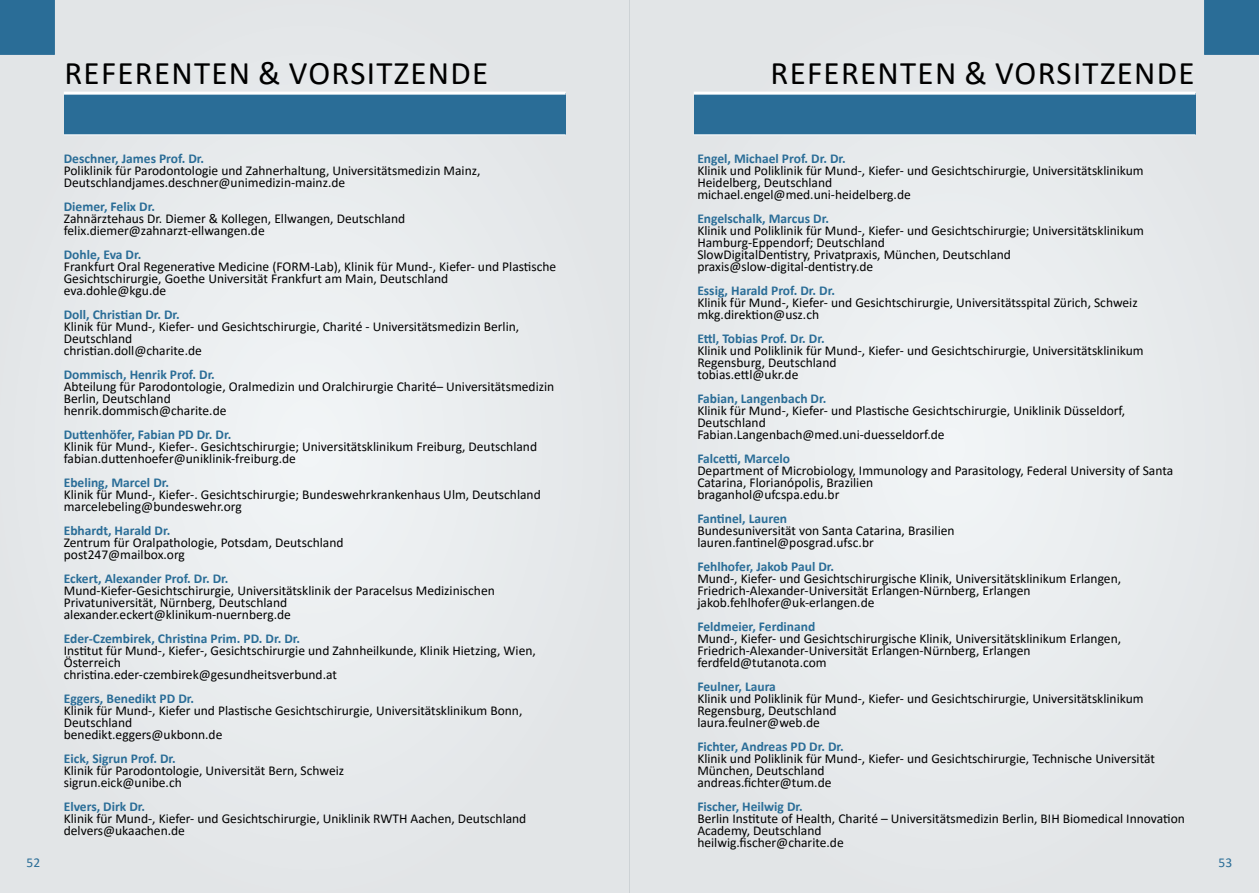
<style>
.page{position:relative;width:1259px;height:893px;background:#fff}
.page>*{position:absolute;margin:0;border:0;box-sizing:border-box;transform-origin:0 0}
.t1{font:33px "Calibri";letter-spacing:.04em;color:#000}
.t2{font:13.5px/12px "Calibri";color:#000}
.t3{font:700 13.5px "Calibri";color:#2a6d97}
.t4{font:13.5px "Calibri";color:#2a6d97}
</style>
<div class="page">
<div style="left:629px;top:0;width:630px;height:893px;background:#e6e9eb"></div>
<div style="left:1204px;top:0;width:55px;height:55px;background:#2a6d97"></div>
<div style="left:0;top:0;width:629px;height:893px;background:#e6e9eb"></div>
<div style="left:0;top:0;width:55px;height:55px;background:#2a6d97"></div>
<div style="left:64px;top:93px;width:502px;height:42px;background:#2a6d97"></div>
<hr style="left:64px;top:92px;width:502px;height:3px;background:#fff">
<hr style="left:64px;top:135px;width:502px;height:1px;background:#fff">
<div style="left:693px;top:93px;width:502px;height:42px;background:#2a6d97"></div>
<hr style="left:693px;top:92px;width:502px;height:3px;background:#fff">
<hr style="left:693px;top:135px;width:502px;height:1px;background:#fff">
<h1 class="t1" style="left:64px;top:50px;width:425px">REFERENTEN &amp; VORSITZENDE</h1>
<h1 class="t1" style="left:770px;top:50px;width:425px">REFERENTEN &amp; VORSITZENDE</h1>
<p class="t3" style="left:64px;top:149px;width:142px">Deschner, James Prof. Dr.</p>
<p class="t2" style="left:64px;top:164px;width:418px">Poliklinik für Parodontologie und Zahnerhaltung, Universitätsmedizin Mainz,<br>Deutschlandjames.deschner@unimedizin-mainz.de</p>
<p class="t3" style="left:64px;top:197px;width:93px">Diemer, Felix Dr.</p>
<p class="t2" style="left:64px;top:212px;width:343px">Zahnärztehaus Dr. Diemer &amp; Kollegen, Ellwangen, Deutschland felix.diemer@zahnarzt-ellwangen.de</p>
<p class="t3" style="left:64px;top:245px;width:79px">Dohle, Eva Dr.</p>
<p class="t2" style="left:64px;top:260px;width:494px">Frankfurt Oral Regenerative Medicine (FORM-Lab), Klinik für Mund-, Kiefer- und Plastische<br>Gesichtschirurgie, Goethe Universität Frankfurt am Main, Deutschland<br>eva.dohle@kgu.de</p>
<p class="t3" style="left:64px;top:305px;width:118px">Doll, Christian Dr. Dr.</p>
<p class="t2" style="left:64px;top:320px;width:457px">Klinik für Mund-, Kiefer- und Gesichtschirurgie, Charité - Universitätsmedizin Berlin,<br>Deutschland<br>christian.doll@charite.de</p>
<p class="t3" style="left:64px;top:365px;width:153px">Dommisch, Henrik Prof. Dr.</p>
<p class="t2" style="left:64px;top:380px;width:492px">Abteilung für Parodontologie, Oralmedizin und Oralchirurgie Charité– Universitätsmedizin<br>Berlin, Deutschland<br>henrik.dommisch@charite.de</p>
<p class="t3" style="left:64px;top:425px;width:169px">Duttenhöfer, Fabian PD Dr. Dr.</p>
<p class="t2" style="left:64px;top:440px;width:475px">Klinik für Mund-, Kiefer-. Gesichtschirurgie; Universitätsklinikum Freiburg, Deutschland fabian.duttenhoefer@uniklinik-freiburg.de</p>
<p class="t3" style="left:64px;top:473px;width:107px">Ebeling, Marcel Dr.</p>
<p class="t2" style="left:64px;top:488px;width:478px">Klinik für Mund-, Kiefer-. Gesichtschirurgie; Bundeswehrkrankenhaus Ulm, Deutschland marcelebeling@bundeswehr.org</p>
<p class="t3" style="left:64px;top:521px;width:108px">Ebhardt, Harald Dr.</p>
<p class="t2" style="left:64px;top:536px;width:281px">Zentrum für Oralpathologie, Potsdam, Deutschland post247@mailbox.org</p>
<p class="t3" style="left:64px;top:569px;width:166px">Eckert, Alexander Prof. Dr. Dr.</p>
<p class="t2" style="left:64px;top:584px;width:432px">Mund-Kiefer-Gesichtschirurgie, Universitätsklinik der Paracelsus Medizinischen<br>Privatuniversität, Nürnberg, Deutschland alexander.eckert@klinikum-nuernberg.de</p>
<p class="t3" style="left:64px;top:629px;width:238px">Eder-Czembirek, Christina Prim. PD. Dr. Dr.</p>
<p class="t2" style="left:64px;top:644px;width:473px">Institut für Mund-, Kiefer-, Gesichtschirurgie und Zahnheilkunde, Klinik Hietzing, Wien,<br>Österreich<br>christina.eder-czembirek@gesundheitsverbund.at</p>
<p class="t3" style="left:64px;top:689px;width:132px">Eggers, Benedikt PD Dr.</p>
<p class="t2" style="left:64px;top:704px;width:460px">Klinik für Mund-, Kiefer und Plastische Gesichtschirurgie, Universitätsklinikum Bonn,<br>Deutschland<br>benedikt.eggers@ukbonn.de</p>
<p class="t3" style="left:64px;top:749px;width:114px">Eick, Sigrun Prof. Dr.</p>
<p class="t2" style="left:64px;top:764px;width:282px">Klinik für Parodontologie, Universität Bern, Schweiz sigrun.eick@unibe.ch</p>
<p class="t3" style="left:64px;top:797px;width:83px">Elvers, Dirk Dr.</p>
<p class="t2" style="left:64px;top:812px;width:464px">Klinik für Mund-, Kiefer- und Gesichtschirurgie, Uniklinik RWTH Aachen, Deutschland delvers@ukaachen.de</p>
<p class="t3" style="left:697px;top:149px;width:150px">Engel, Michael Prof. Dr. Dr.</p>
<p class="t2" style="left:697px;top:164px;width:448px">Klinik und Poliklinik für Mund-, Kiefer- und Gesichtschirurgie, Universitätsklinikum<br>Heidelberg, Deutschland<br>michael.engel@med.uni-heidelberg.de</p>
<p class="t3" style="left:697px;top:209px;width:133px">Engelschalk, Marcus Dr.</p>
<p class="t2" style="left:697px;top:224px;width:448px">Klinik und Poliklinik für Mund-, Kiefer- und Gesichtschirurgie; Universitätsklinikum Hamburg-Eppendorf; Deutschland<br>SlowDigitalDentistry, Privatpraxis, München, Deutschland praxis@slow-digital-dentistry.de</p>
<p class="t3" style="left:697px;top:281px;width:139px">Essig, Harald Prof. Dr. Dr.</p>
<p class="t2" style="left:697px;top:296px;width:442px">Klinik für Mund-, Kiefer- und Gesichtschirurgie, Universitätsspital Zürich, Schweiz mkg.direktion@usz.ch</p>
<p class="t3" style="left:697px;top:329px;width:129px">Ettl, Tobias Prof. Dr. Dr.</p>
<p class="t2" style="left:697px;top:344px;width:448px">Klinik und Poliklinik für Mund-, Kiefer- und Gesichtschirurgie, Universitätsklinikum<br>Regensburg, Deutschland<br>tobias.ettl@ukr.de</p>
<p class="t3" style="left:697px;top:389px;width:130px">Fabian, Langenbach Dr.</p>
<p class="t2" style="left:697px;top:404px;width:429px">Klinik für Mund-, Kiefer- und Plastische Gesichtschirurgie, Uniklinik Düsseldorf,<br>Deutschland<br>Fabian.Langenbach@med.uni-duesseldorf.de</p>
<p class="t3" style="left:697px;top:449px;width:94px">Falcetti, Marcelo</p>
<p class="t2" style="left:697px;top:464px;width:477px">Department of Microbiology, Immunology and Parasitology, Federal University of Santa<br>Catarina, Florianópolis, Brazilien<br>braganhol@ufcspa.edu.br</p>
<p class="t3" style="left:697px;top:509px;width:91px">Fantinel, Lauren</p>
<p class="t2" style="left:697px;top:524px;width:259px">Bundesuniversität von Santa Catarina, Brasilien lauren.fantinel@posgrad.ufsc.br</p>
<p class="t3" style="left:697px;top:557px;width:138px">Fehlhofer, Jakob Paul Dr.</p>
<p class="t2" style="left:697px;top:572px;width:425px">Mund-, Kiefer- und Gesichtschirurgische Klinik, Universitätsklinikum Erlangen,<br>Friedrich-Alexander-Universität Erlangen-Nürnberg, Erlangen jakob.fehlhofer@uk-erlangen.de</p>
<p class="t3" style="left:697px;top:617px;width:120px">Feldmeier, Ferdinand</p>
<p class="t2" style="left:697px;top:632px;width:425px">Mund-, Kiefer- und Gesichtschirurgische Klinik, Universitätsklinikum Erlangen,<br>Friedrich-Alexander-Universität Erlangen-Nürnberg, Erlangen ferdfeld@tutanota.com</p>
<p class="t3" style="left:697px;top:677px;width:80px">Feulner, Laura</p>
<p class="t2" style="left:697px;top:692px;width:448px">Klinik und Poliklinik für Mund-, Kiefer- und Gesichtschirurgie, Universitätsklinikum<br>Regensburg, Deutschland<br>laura.feulner@web.de</p>
<p class="t3" style="left:697px;top:737px;width:148px">Fichter, Andreas PD Dr. Dr.</p>
<p class="t2" style="left:697px;top:752px;width:459px">Klinik und Poliklinik für Mund-, Kiefer- und Gesichtschirurgie, Technische Universität<br>München, Deutschland<br>andreas.fichter@tum.de</p>
<p class="t3" style="left:697px;top:797px;width:107px">Fischer, Heilwig Dr.</p>
<p class="t2" style="left:697px;top:813px;width:489px">Berlin Institute of Health, Charité – Universitätsmedizin Berlin, BIH Biomedical Innovation<br>Academy, Deutschland<br>heilwig.fischer@charite.de</p>
<p class="t4" style="left:27px;top:853px;width:15px">52</p>
<p class="t4" style="left:1218px;top:853px;width:15px">53</p>
</div>
